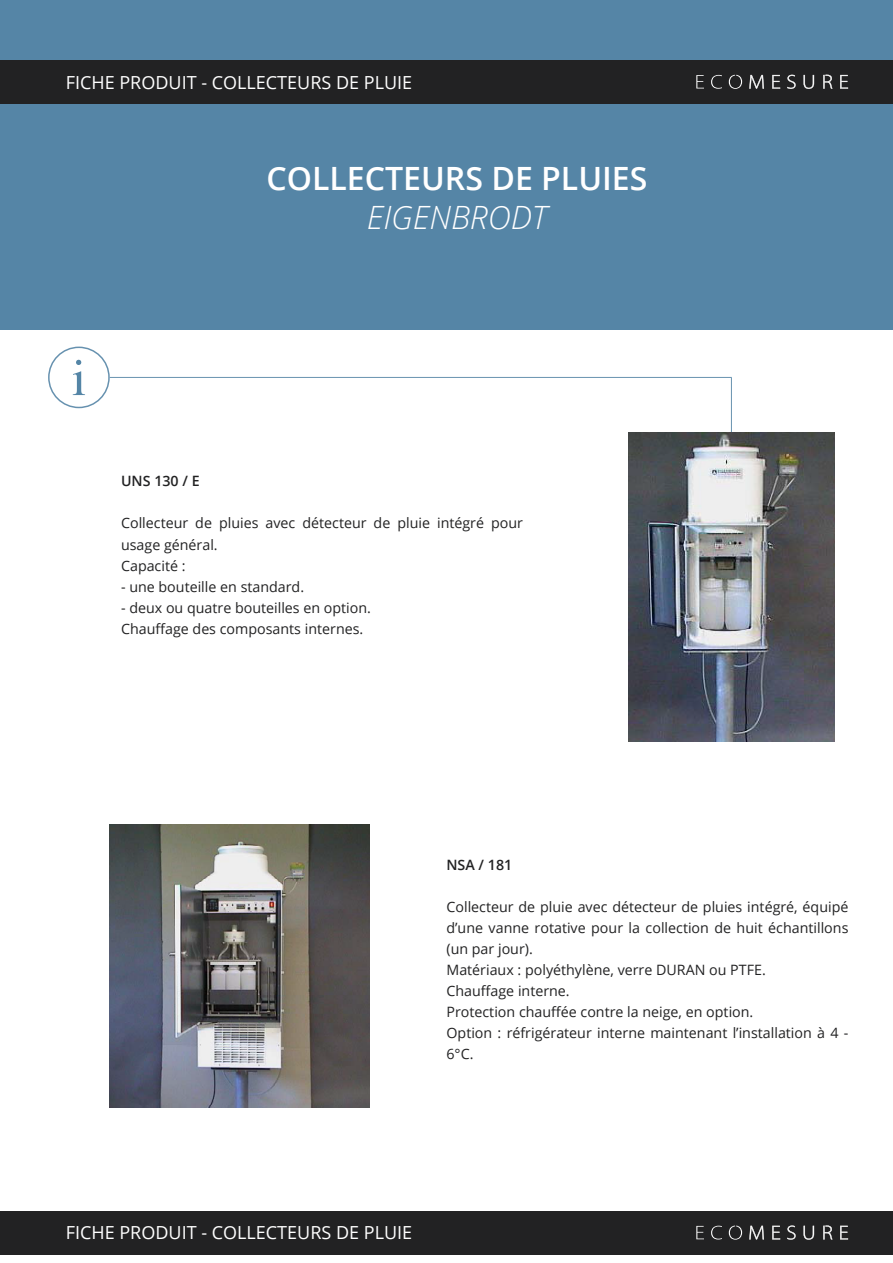
<style>
.page{position:relative;width:893px;height:1263px;background:#fff}
.page>*{position:absolute;margin:0;border:0;box-sizing:border-box;transform-origin:0 0}
.t1{font:600 32.1px "Open Sans";color:#fff}
.t2{font:italic 300 32.1px "Open Sans";color:#fff}
.t3{font:18px "Open Sans";color:#fff}
.t4{font:14.25px/21px "Open Sans";color:#222223}
.t5{font:600 14.25px "Open Sans";color:#222223}
</style>
<div class="page">
<div style="left:0;top:0;width:893px;height:329px;background:#5585a6"></div>
<div style="left:0;top:60px;width:893px;height:44px;background:#222223"></div>
<div style="left:0;top:1211px;width:893px;height:43px;background:#222223"></div>
<svg style="left:696px;top:75px;width:8px;height:13px"></svg>
<svg style="left:711px;top:75px;width:11px;height:14px"></svg>
<svg style="left:729px;top:75px;width:13px;height:14px"></svg>
<svg style="left:749px;top:75px;width:15px;height:14px"></svg>
<svg style="left:772px;top:75px;width:8px;height:14px"></svg>
<svg style="left:787px;top:75px;width:9px;height:14px"></svg>
<svg style="left:803px;top:75px;width:11px;height:14px"></svg>
<svg style="left:823px;top:75px;width:9px;height:14px"></svg>
<svg style="left:840px;top:75px;width:8px;height:14px"></svg>
<svg style="left:696px;top:1226px;width:8px;height:13px"></svg>
<svg style="left:711px;top:1226px;width:11px;height:13px"></svg>
<svg style="left:729px;top:1225px;width:13px;height:14px"></svg>
<svg style="left:749px;top:1226px;width:15px;height:13px"></svg>
<svg style="left:772px;top:1226px;width:8px;height:13px"></svg>
<svg style="left:787px;top:1225px;width:9px;height:15px"></svg>
<svg style="left:803px;top:1226px;width:11px;height:14px"></svg>
<svg style="left:823px;top:1225px;width:9px;height:14px"></svg>
<svg style="left:840px;top:1226px;width:8px;height:13px"></svg>
<hr style="left:110px;top:377px;width:622px;height:1px;background:#5585a6">
<hr style="left:731px;top:378px;width:1px;height:54px;background:#5585a6">
<div style="left:48px;top:347px;width:62px;height:61px;border:2px solid #5585a6;border-radius:50%"></div>
<svg style="left:73px;top:360px;width:12px;height:35px"></svg>
<img style="left:629px;top:432px;width:206px;height:310px">
<img style="left:110px;top:825px;width:259px;height:283px">
<p class="t3" style="left:66px;top:70px;width:348px">FICHE PRODUIT - COLLECTEURS DE PLUIE</p>
<p class="t1" style="left:266px;top:156px;width:383px">COLLECTEURS DE PLUIES</p>
<p class="t2" style="left:367px;top:195px;width:182px">EIGENBRODT</p>
<p class="t5" style="left:121px;top:471px;width:80px">UNS 130 / E</p>
<p class="t4" style="left:121px;top:512px;width:403px">Collecteur de pluies avec détecteur de pluie intégré pour usage général.</p>
<p class="t4" style="left:121px;top:554px;width:66px">Capacité :</p>
<p class="t4" style="left:121px;top:575px;width:185px">- une bouteille en standard.</p>
<p class="t4" style="left:121px;top:596px;width:251px">- deux ou quatre bouteilles en option.</p>
<p class="t4" style="left:121px;top:617px;width:244px">Chauffage des composants internes.</p>
<p class="t5" style="left:446px;top:855px;width:67px">NSA / 181</p>
<p class="t4" style="left:446px;top:896px;width:403px;text-align:justify">Collecteur de pluie avec détecteur de pluies intégré, équipé d’une vanne rotative pour la collection de huit échantillons (un par jour).</p>
<p class="t4" style="left:446px;top:959px;width:321px">Matériaux : polyéthylène, verre DURAN ou PTFE.</p>
<p class="t4" style="left:446px;top:980px;width:125px">Chauffage interne.</p>
<p class="t4" style="left:446px;top:1001px;width:308px">Protection chauffée contre la neige, en option.</p>
<p class="t4" style="left:446px;top:1022px;width:403px">Option : réfrigérateur interne maintenant l’installation à 4 -<br>6°C.</p>
<p class="t3" style="left:66px;top:1220px;width:348px">FICHE PRODUIT - COLLECTEURS DE PLUIE</p>
</div>
